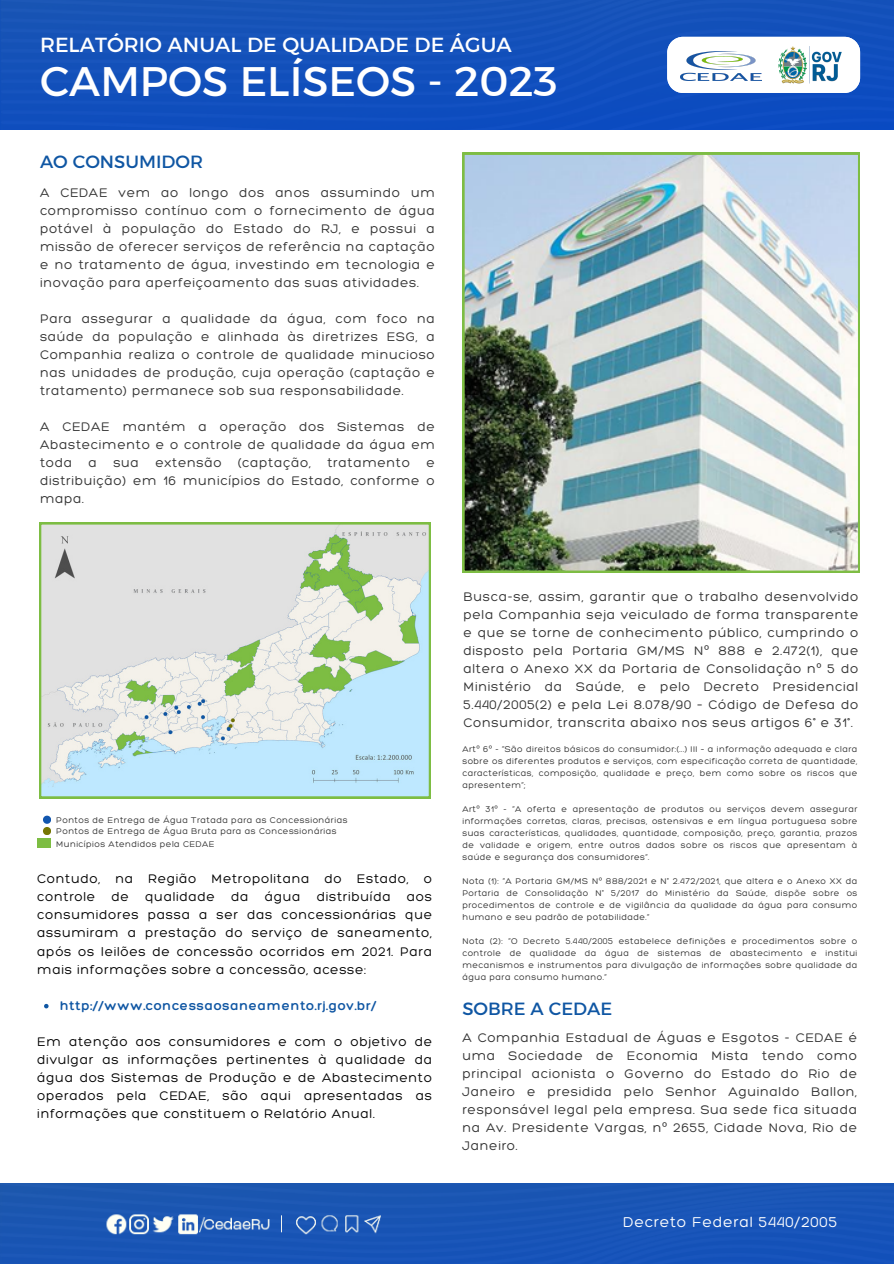
<style>
.page{position:relative;width:894px;height:1264px;background:#fff}
.page>*{position:absolute;margin:0;border:0;box-sizing:border-box;transform-origin:0 0}
.t1{font:42px "Kief Montaser Regular";color:#fff}
.t2{font:20.7px "Kief Montaser Regular";color:#fff}
.t3{font:18px "Kief Montaser Regular";color:#0f56a3}
.t4{font:300 15.45px "Hero";letter-spacing:.05em;color:#fff}
.t5{font:300 13.5px/18px "Hero";letter-spacing:.05em;color:#323232;text-align:justify}
.t6{font:300 13.5px/18px "Hero";letter-spacing:.05em;color:#000;text-align:justify}
.t7{font:300 13.5px "Hero";letter-spacing:.05em;color:#0f56a3}
.t8{font:300 9px/12px "Hero";letter-spacing:.05em;color:#323232;text-align:justify}
.s1{font-family:"Noto Sans";font-weight:400}
</style>
<div class="page">
<div style="left:0;top:0;width:893px;height:129px;background:#1350bc"></div>
<div style="left:0;top:1183px;width:893px;height:79px;background:#1955b6"></div>
<img style="left:462px;top:153px;width:397px;height:419px">
<svg style="left:43px;top:815px;width:8px;height:19px"></svg>
<div style="left:37px;top:838px;width:14px;height:9px;background:#7dbd43"></div>
<svg style="left:667px;top:37px;width:192px;height:56px"></svg>
<img style="left:775px;top:47px;width:66px;height:36px">
<img style="left:680px;top:51px;width:80px;height:30px">
<svg style="left:39px;top:522px;width:392px;height:276px;background:#d0e0da"></svg>
<svg style="left:44px;top:1003px;width:5px;height:5px"></svg>
<p class="t2" style="left:40px;top:32px;width:473px">RELATÓRIO ANUAL DE QUALIDADE DE ÁGUA</p>
<p class="t1" style="left:40px;top:55px;width:519px">CAMPOS ELÍSEOS - 2023</p>
<h3 class="t3" style="left:40px;top:150px;width:164px">AO CONSUMIDOR</h3>
<p class="t5" style="left:40px;top:183px;width:396px">A CEDAE vem ao longo dos anos assumindo um compromisso contínuo com o fornecimento de água potável à população do Estado do RJ, e possui a missão de oferecer serviços de referência na captação e no tratamento de água, investindo em tecnologia e inovação para aperfeiçoamento das suas atividades.</p>
<h5 class="t5" style="left:40px;top:309px;width:396px">Para assegurar a qualidade da água, com foco na saúde da população e alinhada às diretrizes ESG, a Companhia realiza o controle de qualidade minucioso nas unidades de produção, cuja operação (captação e tratamento) permanece sob sua responsabilidade.</h5>
<h5 class="t5" style="left:40px;top:417px;width:396px">A CEDAE mantém a operação dos Sistemas de Abastecimento e o controle de qualidade da água em toda a sua extensão (captação, tratamento e distribuição) em 16 municípios do Estado, conforme o mapa.</h5>
<h5 class="t8" style="left:56px;top:813px;width:293px">Pontos de Entrega de Água Tratada para as Concessionárias</h5>
<p class="t8" style="left:56px;top:825px;width:282px">Pontos de Entrega de Água Bruta para as Concessionárias</p>
<h5 class="t8" style="left:56px;top:837px;width:160px">Municípios Atendidos pela CEDAE</h5>
<p class="t6" style="left:37px;top:869px;width:396px">Contudo, na Região Metropolitana do Estado, o controle de qualidade da água distribuída aos consumidores passa a ser das concessionárias que assumiram a prestação do serviço de saneamento, após os leilões de concessão ocorridos em 2021. Para mais informações sobre a concessão, acesse:</p>
<p class="t7" style="left:60px;top:996px;width:317px">http://www.concessaosaneamento.rj.gov.br/</p>
<p class="t6" style="left:37px;top:1031px;width:396px">Em atenção aos consumidores e com o objetivo de divulgar as informações pertinentes à qualidade da água dos Sistemas de Produção e de Abastecimento operados pela CEDAE, são aqui apresentadas as informações que constituem o Relatório Anual.</p>
<p class="t5" style="left:463px;top:587px;width:396px">Busca-se, assim, garantir que o trabalho desenvolvido pela Companhia seja veiculado de forma transparente e que se torne de conhecimento público, cumprindo o disposto pela Portaria GM/MS N<span class="s1">º</span> 888 e 2.472(1), que altera o Anexo XX da Portaria de Consolidação n<span class="s1">º</span> 5 do Ministério da Saúde, e pelo Decreto Presidencial 5.440/2005(2) e pela Lei 8.078/90 – Código de Defesa do Consumidor, transcrita abaixo nos seus artigos 6° e 31°.</p>
<p class="t8" style="left:462px;top:743px;width:396px">Art<span class="s1">º</span> 6<span class="s1">º</span> - “São direitos básicos do consumidor:(...) III – a informação adequada e clara sobre os diferentes produtos e serviços, com especificação correta de quantidade, características, composição, qualidade e preço, bem como sobre os riscos que apresentem”;</p>
<p class="t8" style="left:462px;top:803px;width:396px">Art<span class="s1">º</span> 31<span class="s1">º</span> - “A oferta e apresentação de produtos ou serviços devem assegurar informações corretas, claras, precisas, ostensivas e em língua portuguesa sobre suas características, qualidades, quantidade, composição, preço, garantia, prazos de validade e origem, entre outros dados sobre os riscos que apresentam à saúde e segurança dos consumidores”.</p>
<p class="t8" style="left:462px;top:875px;width:396px">Nota (1): “A Portaria GM/MS N<span class="s1">º</span> 888/2021 e N° 2.472/2021, que altera e o Anexo XX da Portaria de Consolidação N° 5/2017 do Ministério da Saúde, dispõe sobre os procedimentos de controle e de vigilância da qualidade da água para consumo humano e seu padrão de potabilidade.”</p>
<p class="t8" style="left:462px;top:935px;width:396px">Nota (2): “O Decreto 5.440/2005 estabelece definições e procedimentos sobre o controle de qualidade da água de sistemas de abastecimento e institui mecanismos e instrumentos para divulgação de informações sobre qualidade da água para consumo humano.”</p>
<h5 class="t3" style="left:462px;top:997px;width:151px">SOBRE A CEDAE</h5>
<p class="t5" style="left:462px;top:1028px;width:396px">A Companhia Estadual de Águas e Esgotos - CEDAE é uma Sociedade de Economia Mista tendo como principal acionista o Governo do Estado do Rio de Janeiro e presidida pelo Senhor Aguinaldo Ballon, responsável legal pela empresa. Sua sede fica situada na Av. Presidente Vargas, n<span class="s1">º</span> 2655, Cidade Nova, Rio de Janeiro.</p>
<h5 class="t4" style="left:623px;top:1211px;width:215px">Decreto Federal 5440/2005</h5>
</div>
